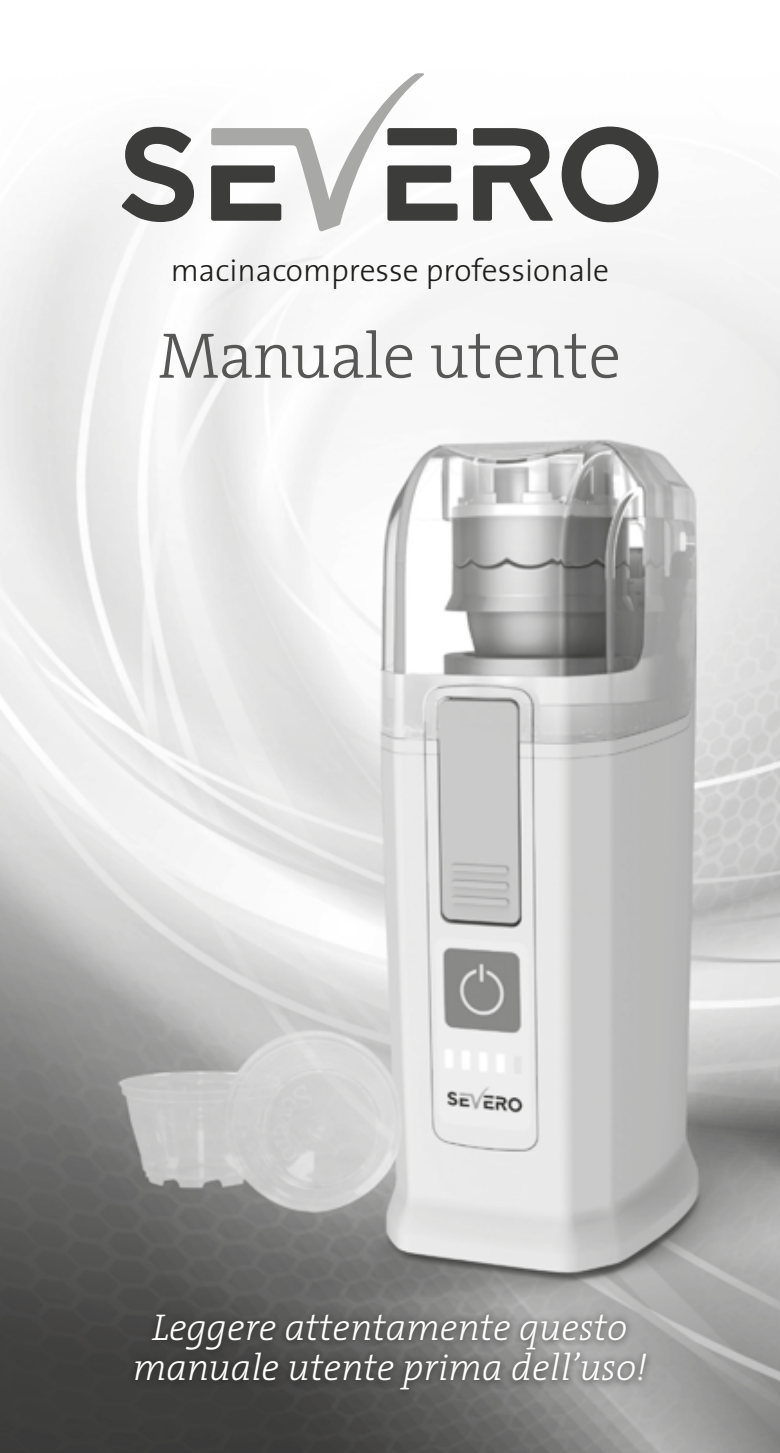
<style>
.page{position:relative;width:780px;height:1453px;background:#fff}
.page>*{position:absolute;margin:0;border:0;box-sizing:border-box;transform-origin:0 0}
.Body{font:300 65px "The Serif";color:#575756}
.Chapeau{font:italic 300 37.5px/40px "The Serif";color:#fff;text-align:center}
.Body-2{font:300 31.75px "The Sans";color:#1d1d1b}
</style>
<div class="page">
<img style="left:0;top:126px;width:780px;height:1327px">
<div style="left:128px;top:1307px;width:525px;height:90px;background:#1d1d1b;opacity:.75"></div>
<svg style="left:561px;top:127px;width:97px;height:95px"></svg>
<svg style="left:473px;top:128px;width:80px;height:93px"></svg>
<svg style="left:121px;top:127px;width:73px;height:95px"></svg>
<svg style="left:211px;top:73px;width:246px;height:159px"></svg>
<p class="Body-2" style="left:171px;top:244px;width:440px">macinacompresse professionale</p>
<p class="Body" style="left:159px;top:302px;width:464px">Manuale utente</p>
<p class="Chapeau" style="left:133px;top:1306px;width:516px">Leggere attentamente questo manuale utente prima dell’uso!</p>
</div>
